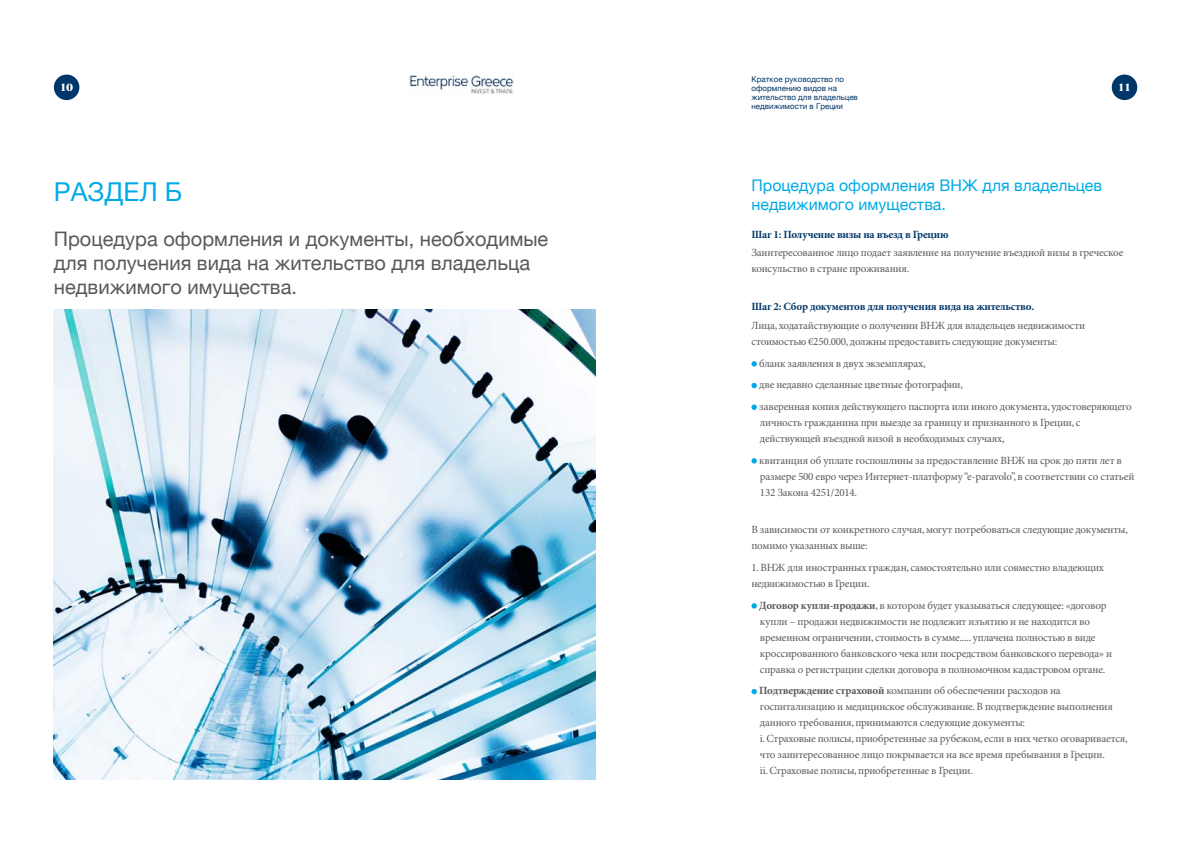
<style>
.page{position:relative;width:1191px;height:842px;background:#fff}
.page>*{position:absolute;margin:0;border:0;box-sizing:border-box;transform-origin:0 0}
.t1{font:26px "Helvetica Neue";color:#00aae6}
.t2{font:20px/24px "Helvetica Neue";color:#58595b}
.t3{font:16px/19.2px "Helvetica Neue";color:#00aae6}
.t4{font:11px/16px "Minion Pro";letter-spacing:-.02em;color:#58595b}
.t5{font:700 11px "Minion Pro";letter-spacing:-.02em;color:#003669}
.t6{font:900 11px "PF Regal Text Pro";color:#fff}
.t7{font:8px/9px "Helvetica Neue";color:#003669}
.s1{font-weight:700}
</style>
<div class="page">
<div style="left:54px;top:75px;width:25px;height:25px;background:#003669;border-radius:50%"></div>
<div style="left:1111px;top:75px;width:26px;height:25px;background:#003669;border-radius:50%"></div>
<img style="left:410px;top:75px;width:103px;height:20px">
<img style="left:54px;top:309px;width:541px;height:471px">
<svg style="left:751px;top:361px;width:6px;height:6px"></svg>
<svg style="left:751px;top:383px;width:6px;height:5px"></svg>
<svg style="left:751px;top:404px;width:6px;height:6px"></svg>
<svg style="left:751px;top:458px;width:6px;height:6px"></svg>
<svg style="left:751px;top:603px;width:6px;height:6px"></svg>
<svg style="left:751px;top:689px;width:6px;height:5px"></svg>
<p class="t7" style="left:751px;top:75px;width:108px">Краткое руководство по оформлению видов на жительство для владельцев недвижимости в Греции</p>
<p class="t6" style="left:60px;top:82px;width:15px">10</p>
<p class="t6" style="left:1117px;top:82px;width:15px">11</p>
<h1 class="t1" style="left:54px;top:172px;width:130px">РАЗДЕЛ Б</h1>
<h3 class="t3" style="left:751px;top:177px;width:352px">Процедура оформления ВНЖ для владельцев недвижимого имущества.</h3>
<p class="t5" style="left:751px;top:227px;width:198px">Шаг 1: Получение визы на въезд в Грецию</p>
<p class="t4" style="left:751px;top:245px;width:373px">Заинтересованное лицо подает заявление на получение въездной визы в греческое консульство в стране проживания.</p>
<p class="t5" style="left:751px;top:300px;width:284px">Шаг 2: Сбор документов для получения вида на жительство.</p>
<p class="t4" style="left:751px;top:318px;width:335px">Лица, ходатайствующие о получении ВНЖ для владельцев недвижимости стоимостью €250.000, должны предоставить следующие документы:</p>
<p class="t4" style="left:759px;top:353px;width:374px;line-height:21.7px">бланк заявления в двух экземплярах,<br>две недавно сделанные цветные фотографии,<br>заверенная копия действующего паспорта или иного документа, удостоверяющего</p>
<p class="t4" style="left:760px;top:415px;width:322px">личность гражданина при выезде за границу и признанного в Греции, с действующей въездной визой в необходимых случаях,</p>
<p class="t4" style="left:759px;top:452px;width:377px">квитанция об уплате госпошлины за предоставление ВНЖ на срок до пяти лет в размере 500 евро через Интернет-платформу “e-paravolo”, в соответствии со статьей<br>132 Закона 4251/2014.</p>
<p class="t4" style="left:751px;top:522px;width:378px">В зависимости от конкретного случая, могут потребоваться следующие документы, помимо указанных выше:</p>
<p class="t4" style="left:751px;top:560px;width:354px">1. ВНЖ для иностранных граждан, самостоятельно или совместно владеющих недвижимостью в Греции.</p>
<p class="t4" style="left:759px;top:597px;width:354px"><span class="s1">Договор купли-продажи</span>, в котором будет указываться следующее: «договор купли – продажи недвижимости не подлежит изъятию и не находится во временном ограничении, стоимость в сумме..... уплачена полностью в виде кроссированного банковского чека или посредством банковского перевода» и справка о регистрации сделки договора в полномочном кадастровом органе.</p>
<p class="t4" style="left:759px;top:683px;width:370px"><span class="s1">Подтверждение страховой</span> компании об обеспечении расходов на госпитализацию и медицинское обслуживание. В подтверждение выполнения данного требования, принимаются следующие документы:<br>i. Страховые полисы, приобретенные за рубежом, если в них четко оговаривается, что заинтересованное лицо покрывается на все время пребывания в Греции.<br>ii. Страховые полисы, приобретенные в Греции.</p>
<h2 class="t2" style="left:54px;top:228px;width:496px">Процедура оформления и документы, необходимые для получения вида на жительство для владельца недвижимого имущества.</h2>
</div>
